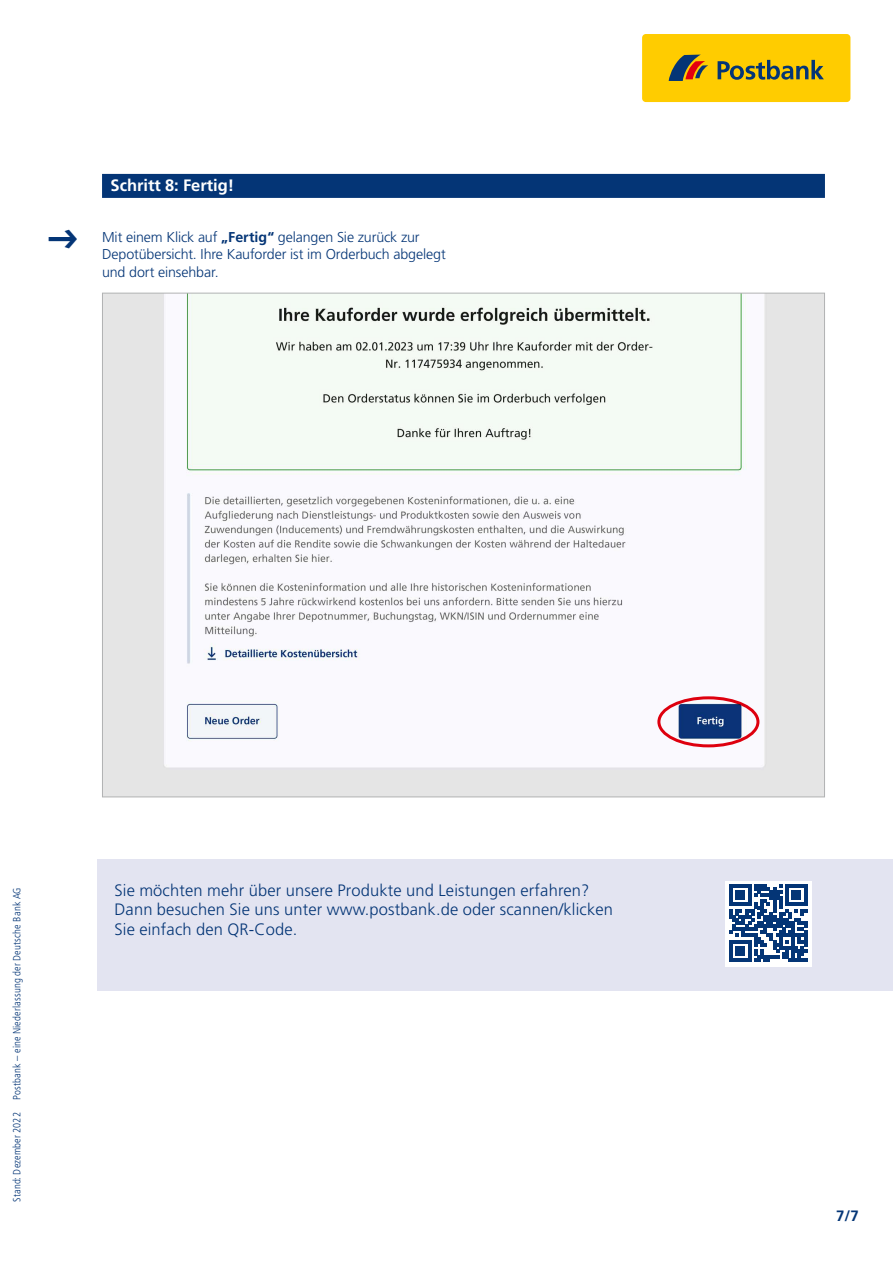
<style>
.page{position:relative;width:893px;height:1263px;background:#fff}
.page>*{position:absolute;margin:0;border:0;box-sizing:border-box;transform-origin:0 0}
.t1{font:300 16.5px/19.8px "Frutiger LT Std";letter-spacing:.01em;color:#043576}
.t2{font:700 16.5px "Frutiger LT Std";color:#fff}
.t3{font:16.5px "Postbank Font 799";color:#043576}
.t4{font:700 15px "Frutiger";color:#043576}
.t5{font:300 14.25px/17.1px "Frutiger LT Std";letter-spacing:-.01em;color:#043576}
.t6{font:300 condensed 10.5px "Frutiger LT Std";letter-spacing:.015em;color:#043576}
.s1{font-weight:700}
</style>
<div class="page">
<div style="left:102px;top:174px;width:723px;height:24px;background:#043576"></div>
<div style="left:642px;top:34px;width:208px;height:68px;background:#fc0;border-radius:4px"></div>
<svg style="left:718px;top:60px;width:106px;height:20px"></svg>
<svg style="left:669px;top:55px;width:39px;height:26px"></svg>
<img style="left:104px;top:295px;width:719px;height:500px">
<div style="left:98px;top:859px;width:795px;height:131px;background:#e3e4f1"></div>
<div style="left:725px;top:881px;width:87px;height:86px;background:#fff"></div>
<svg style="left:729px;top:884px;width:78px;height:78px"></svg>
<div style="left:657px;top:696px;width:102px;height:51px;border:3px solid #e3000f;border-radius:50%"></div>
<p class="t3" style="left:49px;top:229px;width:31px">7</p>
<p class="t2" style="left:111px;top:176px;width:125px">Schritt 8: Fertig!</p>
<p class="t5" style="left:102px;top:229px;width:345px">Mit einem Klick auf <span class="s1">„Fertig“</span> gelangen Sie zurück zur<br>Depotübersicht. Ihre Kauforder ist im Orderbuch abgelegt und dort einsehbar.</p>
<p class="t6" style="left:11px;top:1202px;width:316px;rotate:-90deg">Stand: Dezember 2022 Postbank – eine Niederlassung der Deutsche Bank AG</p>
<p class="t1" style="left:114px;top:880px;width:500px">Sie möchten mehr über unsere Produkte und Leistungen erfahren?<br>Dann besuchen Sie uns unter www.postbank.de oder scannen/klicken<br>Sie einfach den QR-Code.</p>
<p class="t4" style="left:836px;top:1207px;width:24px">7/7</p>
</div>
